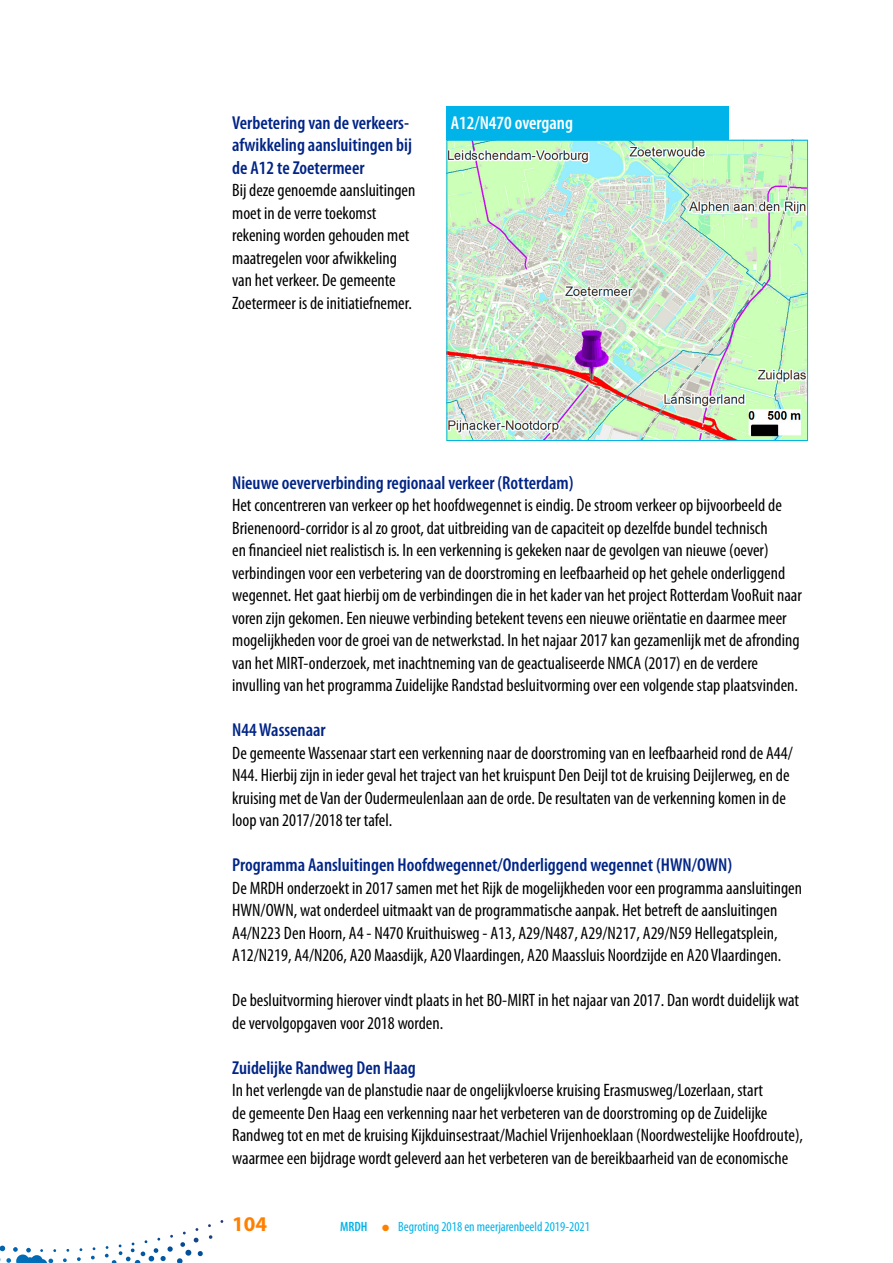
<style>
.page{position:relative;width:893px;height:1263px;background:#fff}
.page>*{position:absolute;margin:0;border:0;box-sizing:border-box;transform-origin:0 0}
.t1{font:700 21px "Myriad Pro";color:#ff8000}
.t2{font:600 condensed 18.75px/22.5px "Myriad Pro";color:#002486}
.t3{font:600 condensed 18.75px "Myriad Pro";color:#fff}
.t4{font:condensed 18px/22.5px "Myriad Pro";color:#000}
.t5{font:condensed 13.5px "Myriad Pro";color:#00b3e9}
.s1{font-weight:600}
.s2{color:#ff8000}
</style>
<div class="page">
<svg style="left:145px;top:1220px;width:78px;height:27px"></svg>
<img style="left:448px;top:142px;width:358px;height:297px">
<div style="left:446px;top:140px;width:362px;height:301px;border:1px solid #00b3e9"></div>
<div style="left:446px;top:106px;width:283px;height:34px;background:#00b3e9"></div>
<p class="t2" style="left:232px;top:111px;width:181px">Verbetering van de verkeers&shy;afwikkeling aansluitingen bij de A12 te Zoetermeer</p>
<p class="t4" style="left:232px;top:179px;width:185px">Bij deze genoemde aansluitingen moet in de verre toekomst rekening worden gehouden met maatregelen voor afwikkeling van het verkeer. De gemeente<br>Zoetermeer is de initiatiefnemer.</p>
<p class="t3" style="left:451px;top:111px;width:124px">A12/N470 overgang</p>
<p class="t2" style="left:232px;top:471px;width:343px">Nieuwe oeververbinding regionaal verkeer (Rotterdam)</p>
<p class="t4" style="left:232px;top:494px;width:571px">Het concentreren van verkeer op het hoofdwegennet is eindig. De stroom verkeer op bijvoorbeeld de Brienenoord-corridor is al zo groot, dat uitbreiding van de capaciteit op dezelfde bundel technisch<br>en financieel niet realistisch is. In een verkenning is gekeken naar de gevolgen van nieuwe (oever) verbindingen voor een verbetering van de doorstroming en leefbaarheid op het gehele onderliggend wegennet. Het gaat hierbij om de verbindingen die in het kader van het project Rotterdam VooRuit naar voren zijn gekomen. Een nieuwe verbinding betekent tevens een nieuwe oriëntatie en daarmee meer mogelijkheden voor de groei van de netwerkstad. In het najaar 2017 kan gezamenlijk met de afronding van het MIRT-onderzoek, met inachtneming van de geactualiseerde NMCA (2017) en de verdere invulling van het programma Zuidelijke Randstad besluitvorming over een volgende stap plaatsvinden.</p>
<p class="t2" style="left:232px;top:719px;width:95px">N44 Wassenaar</p>
<p class="t4" style="left:232px;top:741px;width:562px">De gemeente Wassenaar start een verkenning naar de doorstroming van en leefbaarheid rond de A44/ N44. Hierbij zijn in ieder geval het traject van het kruispunt Den Deijl tot de kruising Deijlerweg, en de kruising met de Van der Oudermeulenlaan aan de orde. De resultaten van de verkenning komen in de loop van 2017/2018 ter tafel.</p>
<p class="t2" style="left:232px;top:854px;width:502px">Programma Aansluitingen Hoofdwegennet/Onderliggend wegennet (HWN/OWN)</p>
<p class="t4" style="left:232px;top:876px;width:571px">De MRDH onderzoekt in 2017 samen met het Rijk de mogelijkheden voor een programma aansluitingen HWN/OWN, wat onderdeel uitmaakt van de programmatische aanpak. Het betreft de aansluitingen A4/N223 Den Hoorn, A4 - N470 Kruithuisweg - A13, A29/N487, A29/N217, A29/N59 Hellegatsplein, A12/N219, A4/N206, A20 Maasdijk, A20 Vlaardingen, A20 Maassluis Noordzijde en A20 Vlaardingen.</p>
<p class="t4" style="left:232px;top:989px;width:568px">De besluitvorming hierover vindt plaats in het BO-MIRT in het najaar van 2017. Dan wordt duidelijk wat de vervolgopgaven voor 2018 worden.</p>
<p class="t2" style="left:232px;top:1056px;width:185px">Zuidelijke Randweg Den Haag</p>
<p class="t4" style="left:232px;top:1079px;width:572px">In het verlengde van de planstudie naar de ongelijkvloerse kruising Erasmusweg/Lozerlaan, start<br>de gemeente Den Haag een verkenning naar het verbeteren van de doorstroming op de Zuidelijke Randweg tot en met de kruising Kijkduinsestraat/Machiel Vrijenhoeklaan (Noordwestelijke Hoofdroute), waarmee een bijdrage wordt geleverd aan het verbeteren van de bereikbaarheid van de economische</p>
<p class="t1" style="left:232px;top:1211px;width:36px">104</p>
<p class="t5" style="left:340px;top:1219px;width:251px"><span class="s1">MRDH</span> <span class="s2">●</span> Begroting 2018 en meerjarenbeeld 2019-2021</p>
</div>
